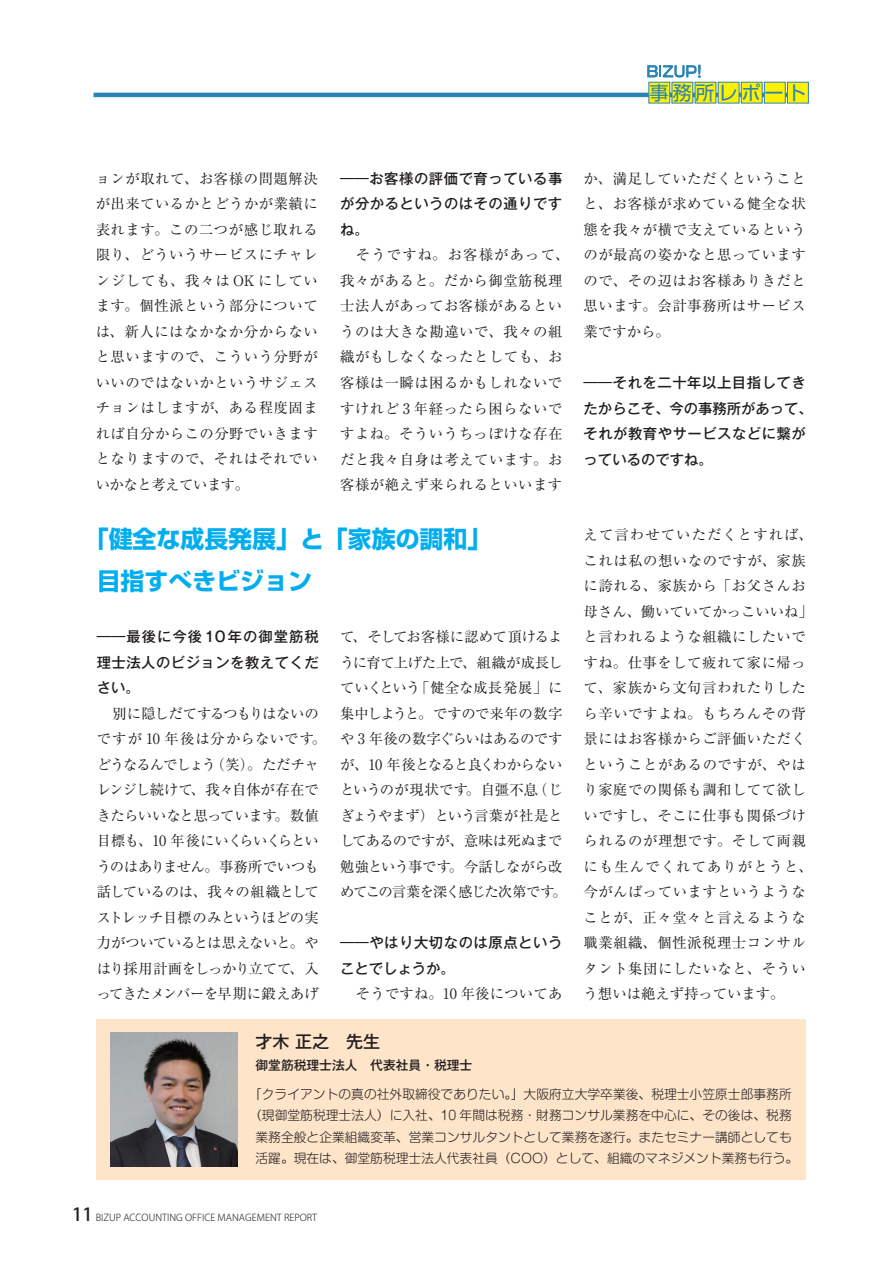
<style>
.page{position:relative;width:893px;height:1263px;background:#fff}
.page>*{position:absolute;margin:0;border:0;box-sizing:border-box;transform-origin:0 0}
.t1{font:700 23.85px/41.8px "Shin Go Pro";color:#00aeef}
.t2{font:19.2px "Shin Go Pro";letter-spacing:.2em;color:#2a83b7}
.t3{font:500 16.95px "Gothic MB101 Pro";color:#231f20}
.t4{font:14.4px/25.5px "Ryumin Pro";letter-spacing:.035em;color:#231f20}
.t5{font:14.4px/25.5px "Ryumin Pro";letter-spacing:-.03em;color:#231f20;text-align:center}
.t6{font:14.4px/25.5px "Ryumin Pro";letter-spacing:-.04em;color:#231f20}
.t7{font:500 14.4px/25.5px "Gothic MB101 Pro";letter-spacing:.035em;color:#231f20;text-align:justify}
.t8{font:14.4px "Ryumin Pro";letter-spacing:.015em;color:#231f20}
.t9{font:300 12.75px/21.3px "Shin M Go Pro";color:#231f20;text-align:center}
.t10{font:500 12.75px "Gothic MB101 Pro";color:#231f20}
.t11{font:300 9.6px "Koz Go Pro";color:#231f20}
.s1{font-weight:500;font-size:18px}
</style>
<div class="page">
<hr style="left:94px;top:93px;width:714px;height:4px;background:#2a83b7">
<div style="left:97px;top:1019px;width:709px;height:160px;background:#fee5ca"></div>
<img style="left:111px;top:1032px;width:127px;height:134px">
<div style="left:648px;top:82px;width:22px;height:21px;background:#fff101;border:1px solid #2a83b7"></div>
<svg style="left:647px;top:65px;width:53px;height:13px"></svg>
<div style="left:672px;top:82px;width:21px;height:21px;background:#fff101"></div>
<div style="left:695px;top:82px;width:21px;height:21px;background:#fff101"></div>
<div style="left:718px;top:82px;width:21px;height:21px;background:#fff101"></div>
<div style="left:741px;top:82px;width:21px;height:21px;background:#fff101"></div>
<div style="left:764px;top:82px;width:22px;height:21px;background:#fff101;border:1px solid #2a83b7"></div>
<div style="left:787px;top:82px;width:22px;height:21px;background:#fff101;border:1px solid #2a83b7"></div>
<h2 class="t2" style="left:649px;top:77px;width:158px">事務所レポート</h2>
<p class="t4" style="left:96px;top:165px;width:224px;text-align:justify">ョンが取れて、お客様の問題解決が出来ているかとどうかが業績に表れます。この二つが感じ取れる限り、どういうサービスにチャレンジしても、我々は OK にしています。個性派という部分については、新人にはなかなか分からないと思いますので、こういう分野がいいのではないかというサジェスチョンはしますが、ある程度固まれば自分からこの分野でいきますとなりますので、それはそれでいいかなと考えています。</p>
<p class="t7" style="left:340px;top:164px;width:224px">――お客様の評価で育っている事が分かるというのはその通りですね。</p>
<p class="t4" style="left:340px;top:241px;width:231px;text-indent:16px">そうですね。お客様があって、我々があると。だから御堂筋税理士法人があってお客様があるというのは大きな勘違いで、我々の組織がもしなくなったとしても、お客様は一瞬は困るかもしれないですけれど 3 年経ったら困らないですよね。そういうちっぽけな存在だと我々自身は考えています。お客様が絶えず来られるといいます</p>
<h1 class="t1" style="left:97px;top:516px;width:396px;text-indent:-12px">「健全な成長発展」と「家族の調和」目指すべきビジョン</h1>
<p class="t7" style="left:97px;top:622px;width:224px">――最後に今後10年の御堂筋税理士法人のビジョンを教えてください。</p>
<p class="t5" style="left:97px;top:699px;width:231px">別に隠しだてするつもりはないの<br>ですが 10 年後は分からないです。どうなるんでしょう（笑）。ただチャレンジし続けて、我々自体が存在できたらいいなと思っています。数値目標も、10 年後にいくらいくらというのはありません。事務所でいつも話しているのは、我々の組織としてストレッチ目標のみというほどの実力がついているとは思えないと。やはり採用計画をしっかり立てて、入ってきたメンバーを早期に鍛えあげ</p>
<p class="t6" style="left:340px;top:623px;width:228px">て、そしてお客様に認めて頂けるように育て上げた上で、組織が成長していくという「健全な成長発展」に集中しようと。ですので来年の数字や 3 年後の数字ぐらいはあるのですが、10 年後となると良くわからないというのが現状です。自彊不息（じぎょうやまず）という言葉が社是としてあるのですが、意味は死ぬまで勉強という事です。今話しながら改めてこの言葉を深く感じた次第です。</p>
<p class="t7" style="left:340px;top:928px;width:224px">――やはり大切なのは原点ということでしょうか。</p>
<p class="t8" style="left:356px;top:982px;width:208px">そうですね。10 年後についてあ</p>
<p class="t4" style="left:584px;top:165px;width:224px;text-align:justify">か、満足していただくということと、お客様が求めている健全な状態を我々が横で支えているというのが最高の姿かなと思っていますので、その辺はお客様ありきだと思います。会計事務所はサービス業ですから。</p>
<p class="t7" style="left:584px;top:368px;width:231px;text-align:left">――それを二十年以上目指してきたからこそ、今の事務所があって、それが教育やサービスなどに繋がっているのですね。</p>
<p class="t4" style="left:584px;top:521px;width:231px">えて言わせていただくとすれば、これは私の想いなのですが、家族に誇れる、家族から「お父さんお母さん、働いていてかっこいいね」と言われるような組織にしたいですね。仕事をして疲れて家に帰って、家族から文句言われたりしたら辛いですよね。もちろんその背景にはお客様からご評価いただくということがあるのですが、やはり家庭での関係も調和してて欲しいですし、そこに仕事も関係づけられるのが理想です。そして両親にも生んでくれてありがとうと、今がんばっていますというようなことが、正々堂々と言えるような職業組織、個性派税理士コンサルタント集団にしたいなと、そういう想いは絶えず持っています。</p>
<p class="t3" style="left:255px;top:1027px;width:126px">才木 正之　先生</p>
<p class="t10" style="left:255px;top:1054px;width:218px">御堂筋税理士法人　代表社員・税理士</p>
<p class="t9" style="left:249px;top:1082px;width:551px">「クライアントの真の社外取締役でありたい。」大阪府立大学卒業後、税理士小笠原士郎事務所（現御堂筋税理士法人）に入社、10 年間は税務・財務コンサル業務を中心に、その後は、税務業務全般と企業組織変革、営業コンサルタントとして業務を遂行。またセミナー講師としても活躍。現在は、御堂筋税理士法人代表社員（COO）として、組織のマネジメント業務も行う。</p>
<p class="t11" style="left:72px;top:1211px;width:246px"><span class="s1">11</span> BIZUP ACCOUNTING OFFICE MANAGEMENT REPORT</p>
</div>
